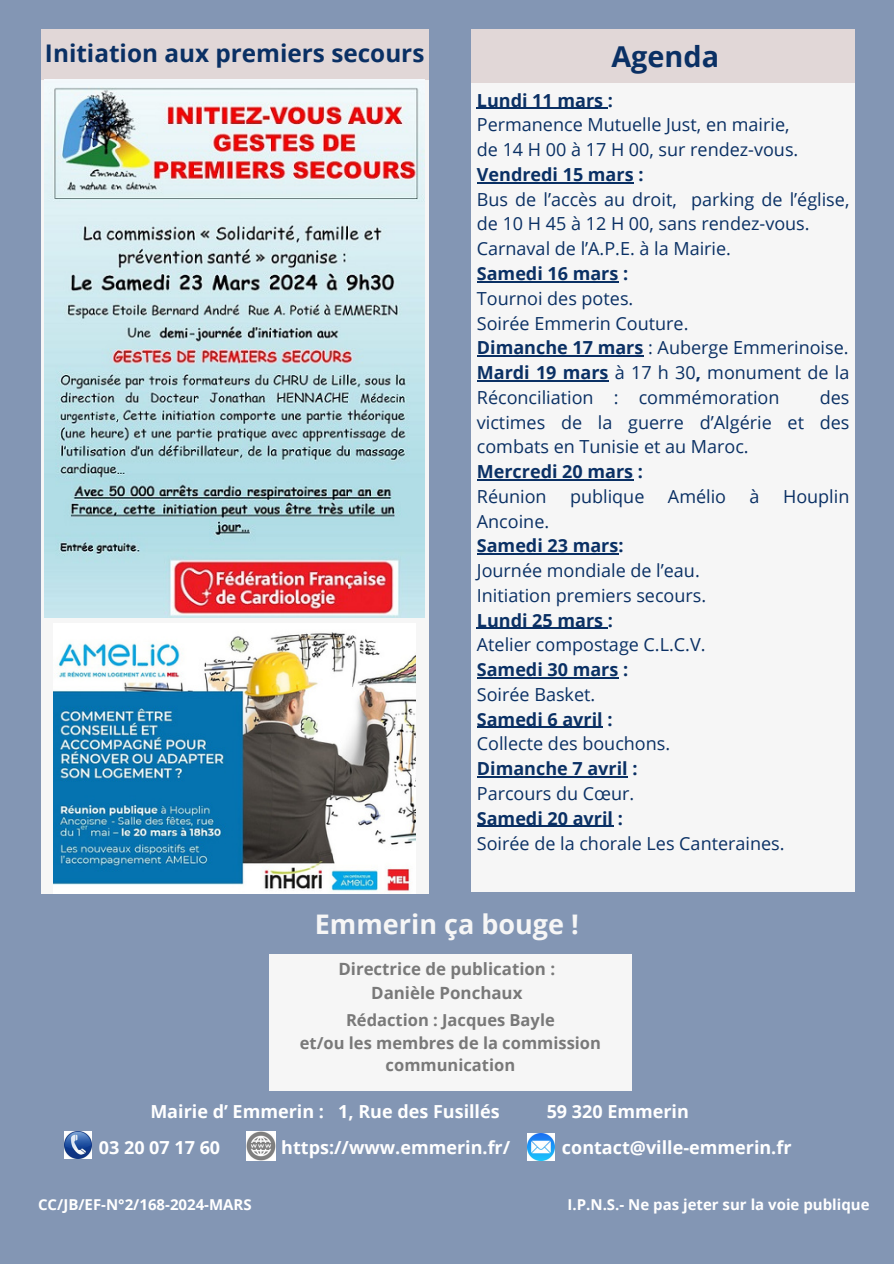
<style>
.page{position:relative;width:894px;height:1264px;background:#fff}
.page>*{position:absolute;margin:0;border:0;box-sizing:border-box;transform-origin:0 0}
.t1{font:700 28.8px "Open Sans";color:#0a3064}
.t2{font:700 27px "Open Sans";color:#f6f6f6}
.t3{font:700 24.3px "Open Sans";color:#0a3064}
.t4{font:18px/24.8px "Open Sans";color:#0a3064}
.t5{font:700 18px "Open Sans";color:#0a3064}
.t6{font:700 18px "Open Sans";color:#fff}
.t7{font:700 16.8px/23px "Open Sans";color:#797979;text-align:center}
.t8{font:700 16.5px/22.5px "Open Sans";color:#797979;text-align:center}
.t9{font:700 15px "Open Sans";color:#fff}
.s1{font-weight:700}
</style>
<div class="page">
<div style="left:0;top:0;width:893px;height:1263px;background:#8396b4"></div>
<div style="left:41px;top:32px;width:387px;height:861px;background:#f6f6f6"></div>
<div style="left:471px;top:31px;width:383px;height:860px;background:#f6f6f6"></div>
<img style="left:65px;top:1131px;width:27px;height:27px">
<img style="left:246px;top:1131px;width:30px;height:29px">
<img style="left:527px;top:1133px;width:27px;height:27px">
<div style="left:269px;top:954px;width:362px;height:136px;background:#f6f6f6"></div>
<div style="left:471px;top:29px;width:383px;height:54px;background:#e1d7d7"></div>
<div style="left:41px;top:29px;width:387px;height:50px;background:#e1d7d7"></div>
<img style="left:45px;top:87px;width:379px;height:530px">
<img style="left:54px;top:632px;width:361px;height:259px">
<hr style="left:476px;top:108px;width:131px;height:1px;background:#0a3064">
<hr style="left:476px;top:182px;width:157px;height:1px;background:#0a3064">
<hr style="left:476px;top:281px;width:142px;height:1px;background:#0a3064">
<hr style="left:476px;top:355px;width:167px;height:1px;background:#0a3064">
<hr style="left:476px;top:380px;width:132px;height:1px;background:#0a3064">
<hr style="left:476px;top:479px;width:157px;height:1px;background:#0a3064">
<hr style="left:476px;top:553px;width:142px;height:1px;background:#0a3064">
<hr style="left:476px;top:627px;width:131px;height:2px;background:#0a3064">
<hr style="left:476px;top:677px;width:142px;height:1px;background:#0a3064">
<hr style="left:476px;top:726px;width:126px;height:2px;background:#0a3064">
<hr style="left:476px;top:776px;width:151px;height:1px;background:#0a3064">
<hr style="left:476px;top:825px;width:137px;height:2px;background:#0a3064">
<h3 class="t3" style="left:45px;top:36px;width:381px">Initiation aux premiers secours</h3>
<h1 class="t1" style="left:611px;top:36px;width:109px">Agenda</h1>
<p class="t5" style="left:476px;top:87px;width:138px">Lundi 11 mars :</p>
<p class="t4" style="left:476px;top:112px;width:323px">Permanence Mutuelle Just, en mairie, de 14 H 00 à 17 H 00, sur rendez-vous.</p>
<p class="t5" style="left:476px;top:162px;width:168px">Vendredi 15 mars :</p>
<p class="t4" style="left:476px;top:186px;width:374px">Bus de l’accès au droit, parking de l’église, de 10 H 45 à 12 H 00, sans rendez-vous.<br>Carnaval de l’A.P.E. à la Mairie.</p>
<p class="t5" style="left:476px;top:261px;width:153px">Samedi 16 mars :</p>
<p class="t4" style="left:476px;top:285px;width:374px">Tournoi des potes.<br>Soirée Emmerin Couture.<br><span class="s1">Dimanche 17 mars</span> : Auberge Emmerinoise.<br><span class="s1">Mardi 19 mars</span> à 17 h 30<span class="s1">,</span> monument de la<br>Réconciliation : commémoration</p>
<p class="t4" style="left:476px;top:384px;width:374px;text-align:justify;text-indent:343px">des victimes de la guerre d’Algérie et des combats en Tunisie et au Maroc.</p>
<p class="t5" style="left:476px;top:459px;width:168px">Mercredi 20 mars :</p>
<p class="t4" style="left:476px;top:483px;width:71px">Réunion</p>
<p class="t4" style="left:570px;top:483px;width:76px">publique</p>
<p class="t4" style="left:667px;top:483px;width:60px">Amélio</p>
<p class="t4" style="left:749px;top:483px;width:12px">à</p>
<p class="t4" style="left:782px;top:483px;width:68px">Houplin</p>
<p class="t4" style="left:476px;top:508px;width:74px">Ancoine.</p>
<p class="t5" style="left:476px;top:533px;width:148px">Samedi 23 mars:</p>
<p class="t4" style="left:476px;top:558px;width:231px">Journée mondiale de l’eau.<br>Initiation premiers secours.</p>
<p class="t5" style="left:476px;top:607px;width:138px">Lundi 25 mars :</p>
<p class="t4" style="left:476px;top:632px;width:230px">Atelier compostage C.L.C.V.</p>
<p class="t5" style="left:476px;top:657px;width:153px">Samedi 30 mars :</p>
<p class="t4" style="left:476px;top:681px;width:120px">Soirée Basket.</p>
<p class="t5" style="left:476px;top:706px;width:137px">Samedi 6 avril :</p>
<p class="t4" style="left:476px;top:731px;width:195px">Collecte des bouchons.</p>
<p class="t5" style="left:476px;top:756px;width:162px">Dimanche 7 avril :</p>
<p class="t4" style="left:476px;top:780px;width:159px">Parcours du Cœur.</p>
<p class="t5" style="left:476px;top:805px;width:147px">Samedi 20 avril :</p>
<p class="t4" style="left:476px;top:830px;width:309px">Soirée de la chorale Les Canteraines.</p>
<h2 class="t2" style="left:315px;top:904px;width:265px">Emmerin ça bouge !</h2>
<p class="t7" style="left:338px;top:957px;width:218px">Directrice de publication :<br>Danièle Ponchaux</p>
<p class="t8" style="left:300px;top:1008px;width:302px">Rédaction : Jacques Bayle<br>et/ou les membres de la commission communication</p>
<p class="t6" style="left:150px;top:1098px;width:351px">Mairie d’ Emmerin : 1, Rue des Fusillés</p>
<p class="t6" style="left:546px;top:1098px;width:144px">59 320 Emmerin</p>
<p class="t6" style="left:99px;top:1134px;width:123px">03 20 07 17 60</p>
<p class="t6" style="left:281px;top:1134px;width:230px">https://www.emmerin.fr/</p>
<p class="t6" style="left:561px;top:1134px;width:231px">contact@ville-emmerin.fr</p>
<p class="t9" style="left:38px;top:1193px;width:215px">CC/JB/EF-N°2/168-2024-MARS</p>
<p class="t9" style="left:567px;top:1193px;width:303px">I.P.N.S.- Ne pas jeter sur la voie publique</p>
</div>
